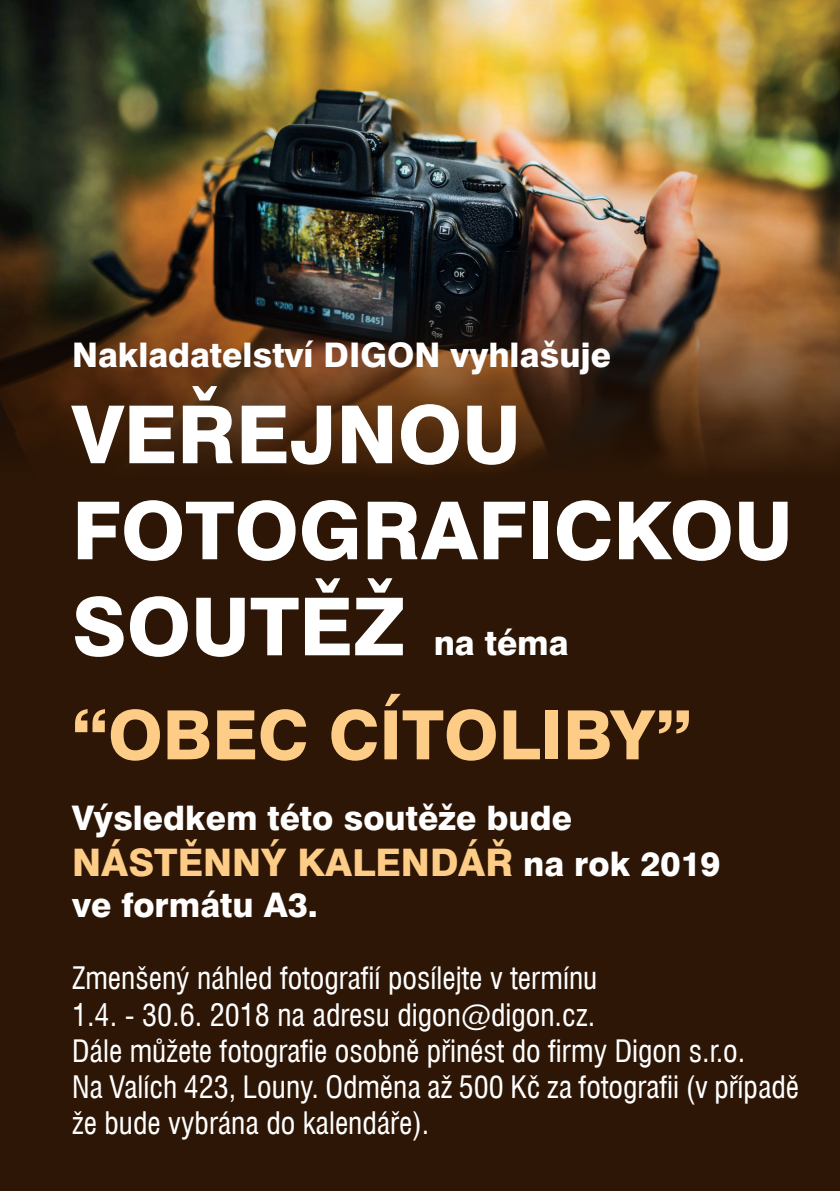
<style>
.page{position:relative;width:840px;height:1191px;background:#fff}
.page>*{position:absolute;margin:0;border:0;box-sizing:border-box;transform-origin:0 0}
.t1{font:800 80px/96px "Swiss 721 AT";color:#fff}
.t2{font:800 68px "Swiss 721 AT";color:#fdcc86}
.t3{font:800 38px "Swiss 721 AT";color:#fdcc86}
.t4{font:800 34px "Swiss 721 AT";color:#fff}
.t5{font:condensed 30.2px/36.2px "Swiss 721 AT";color:#fff}
.s1{font-size:34px}
.s2{font-size:34px;color:#fff}
</style>
<div class="page">
<div style="left:0;top:0;width:839px;height:1191px;background:#2d1605"></div>
<img style="left:0;top:0;width:839px;height:468px">
<p class="t4" style="left:72px;top:334px;width:540px">Nakladatelství DIGON vyhlašuje</p>
<h1 class="t1" style="left:72px;top:386px;width:721px">VEŘEJNOU<br>FOTOGRAFICKOU<br>SOUTĚŽ <span class="s1">na téma</span></h1>
<h2 class="t2" style="left:72px;top:693px;width:621px">“OBEC CÍTOLIBY”</h2>
<p class="t4" style="left:72px;top:797px;width:501px">Výsledkem této soutěže bude</p>
<p class="t3" style="left:72px;top:838px;width:649px">NÁSTĚNNÝ KALENDÁŘ <span class="s2">na rok 2019</span></p>
<p class="t4" style="left:72px;top:884px;width:247px">ve formátu A3.</p>
<p class="t5" style="left:72px;top:960px;width:728px">Zmenšený náhled fotografií posílejte v termínu<br>1.4. - 30.6. 2018 na adresu digon@digon.cz.<br>Dále můžete fotografie osobně přinést do firmy Digon s.r.o.<br>Na Valích 423, Louny. Odměna až 500 Kč za fotografii (v případě že bude vybrána do kalendáře).</p>
</div>
